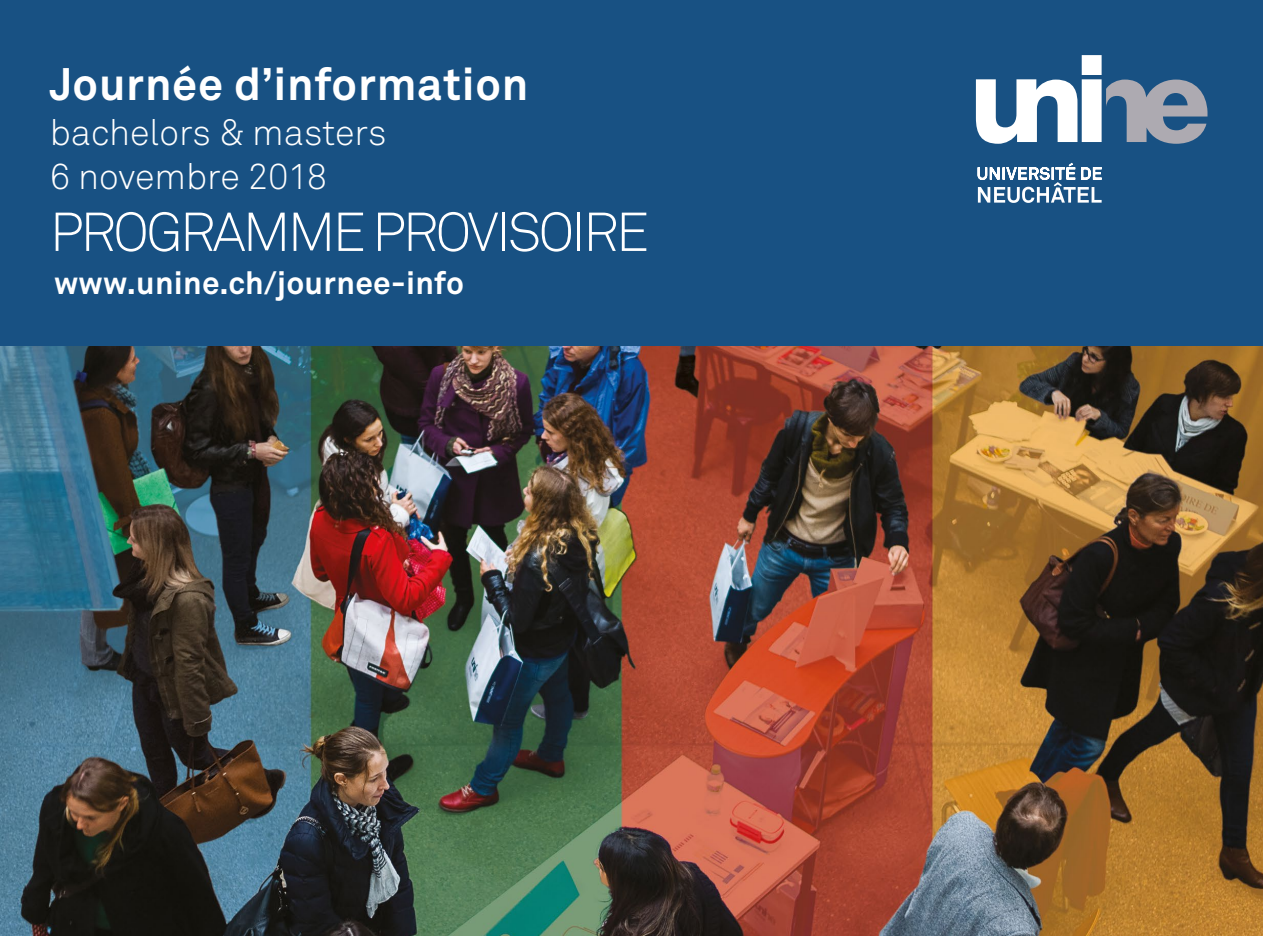
<style>
.page{position:relative;width:1263px;height:936px;background:#fff}
.page>*{position:absolute;margin:0;border:0;box-sizing:border-box;transform-origin:0 0}
.t1{font:300 54px "Akkurat";letter-spacing:-.05em;color:#fff}
.t2{font:700 45px "Akkurat";letter-spacing:.015em;color:#fff}
.t3{font:300 36px "Akkurat";color:#fff}
.t4{font:700 31.5px "Akkurat";letter-spacing:.01em;color:#fff}
</style>
<div class="page">
<img style="left:0;top:345px;width:1263px;height:590px">
<div style="left:0;top:0;width:1263px;height:345px;background:#185183"></div>
<svg style="left:976px;top:55px;width:231px;height:89px"></svg>
<svg style="left:977px;top:163px;width:125px;height:40px"></svg>
<p class="t2" style="left:50px;top:55px;width:480px">Journée d’information</p>
<p class="t3" style="left:50px;top:111px;width:338px">bachelors &amp; masters</p>
<p class="t3" style="left:50px;top:155px;width:279px">6 novembre 2018</p>
<p class="t1" style="left:50px;top:200px;width:601px">PROGRAMME PROVISOIRE</p>
<p class="t4" style="left:54px;top:263px;width:411px">www.unine.ch/journee-info</p>
</div>
